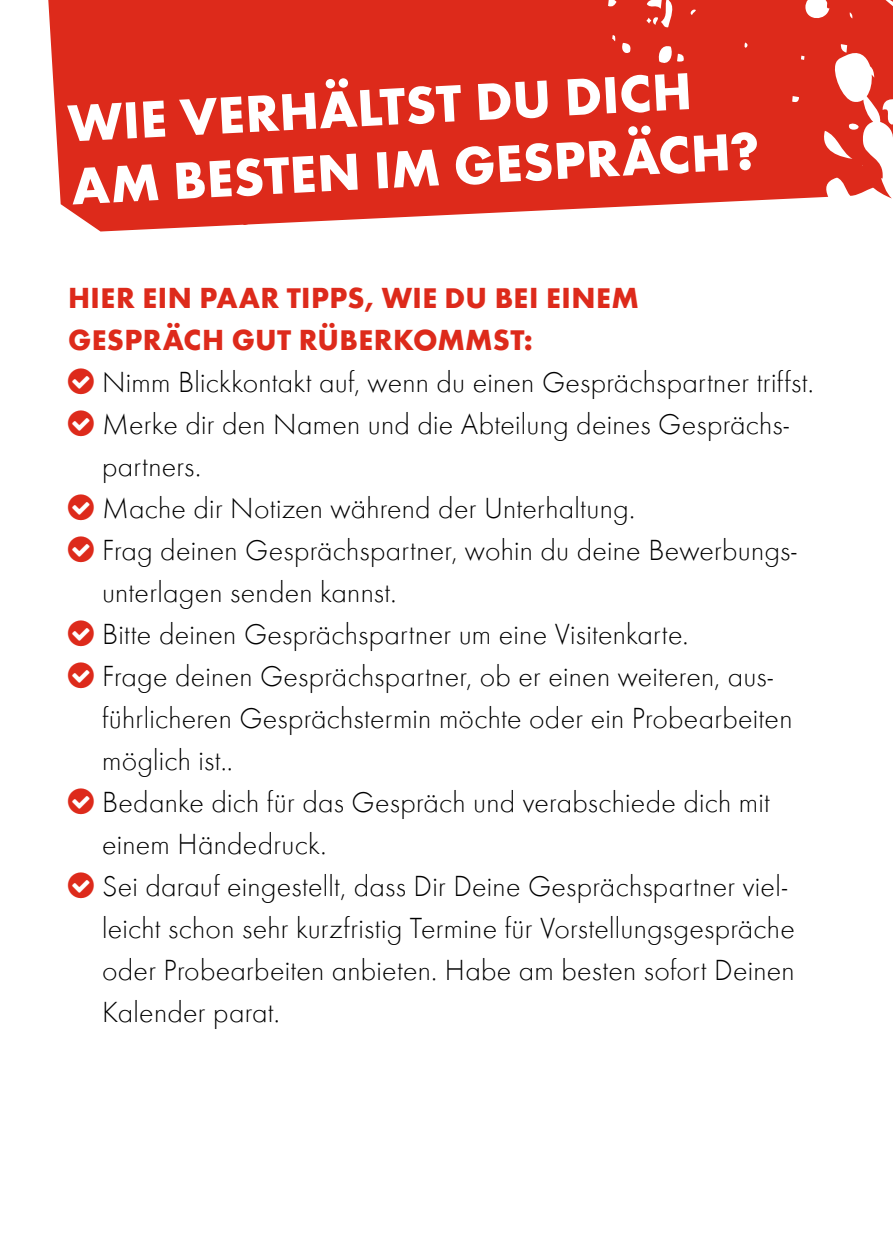
<style>
.page{position:relative;width:893px;height:1259px;background:#fff}
.page>*{position:absolute;margin:0;border:0;box-sizing:border-box;transform-origin:0 0}
.Headline-Innen{font:54px/63px "Function CE Bold";color:#fff}
.t1{font:30px/42px "Function CE Light";letter-spacing:.005em;color:#000}
.Subhead{font:30px/42px "Function CE Bold";letter-spacing:.01em;color:#dd2a1b}
</style>
<div class="page">
<svg style="left:48px;top:0;width:845px;height:231px;background:#e04134"></svg>
<p class="Headline-Innen" style="left:66px;top:91px;width:691px;rotate:-3deg">WIE VERHÄLTST DU DICH<br>AM BESTEN IM GESPRÄCH?</p>
<p class="Subhead" style="left:68px;top:276px;width:572px">HIER EIN PAAR TIPPS, WIE DU BEI EINEM<br>GESPRÄCH GUT RÜBERKOMMST:</p>
<p class="t1" style="left:102px;top:361px;width:713px">Nimm Blickkontakt auf, wenn du einen Gesprächspartner triffst.</p>
<p class="t1" style="left:102px;top:403px;width:688px">Merke dir den Namen und die Abteilung deines Gesprächs&shy;partners.</p>
<p class="t1" style="left:102px;top:487px;width:535px">Mache dir Notizen während der Unterhaltung.</p>
<p class="t1" style="left:102px;top:529px;width:696px">Frag deinen Gesprächspartner, wohin du deine Bewerbungs&shy;unterlagen senden kannst.</p>
<p class="t1" style="left:102px;top:613px;width:588px">Bitte deinen Gesprächspartner um eine Visitenkarte.</p>
<p class="t1" style="left:102px;top:655px;width:692px">Frage deinen Gesprächspartner, ob er einen weiteren, aus&shy;führlicheren Gesprächstermin möchte oder ein Probearbeiten möglich ist..</p>
<p class="t1" style="left:102px;top:781px;width:669px">Bedanke dich für das Gespräch und verabschiede dich mit einem Händedruck.</p>
<p class="t1" style="left:102px;top:865px;width:694px">Sei darauf eingestellt, dass Dir Deine Gesprächspartner viel&shy;leicht schon sehr kurzfristig Termine für Vorstellungsgespräche oder Probearbeiten anbieten. Habe am besten sofort Deinen Kalender parat.</p>
</div>
